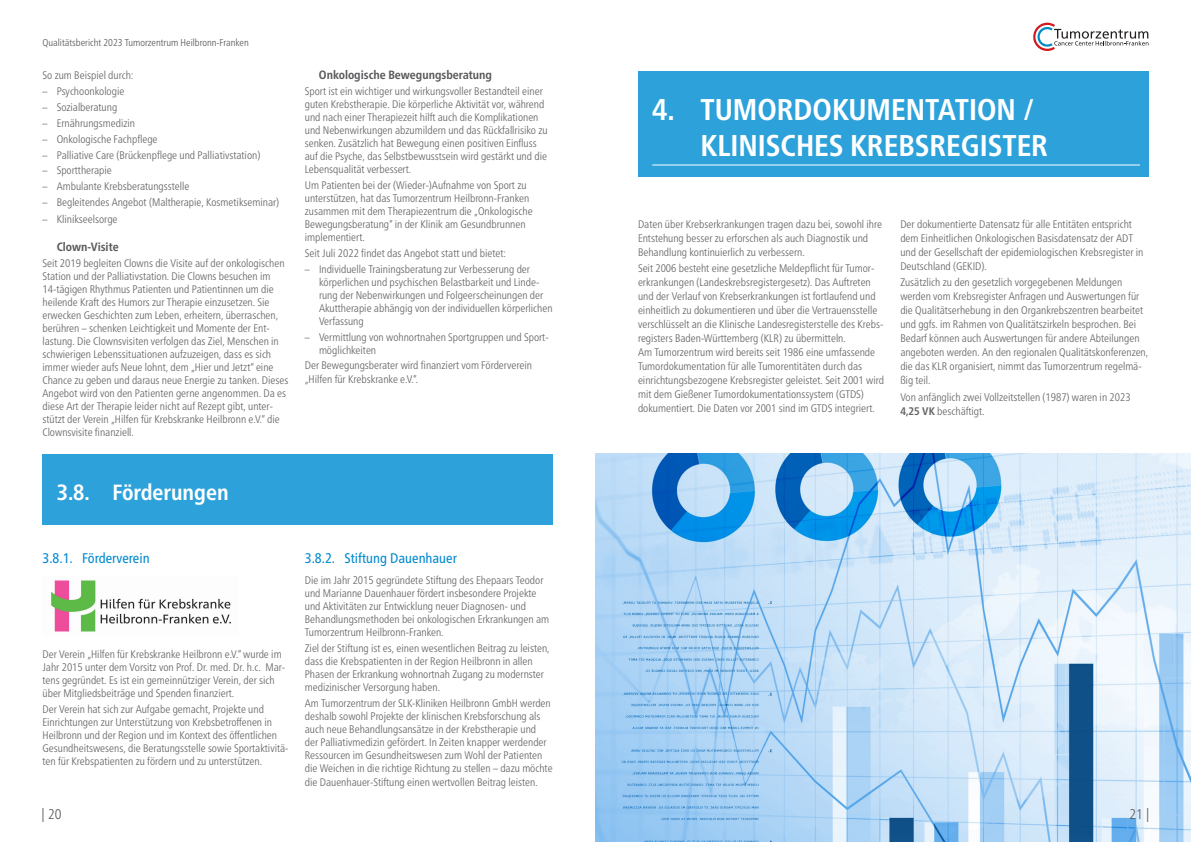
<style>
.page{position:relative;width:1191px;height:842px;background:#fff}
.page>*{position:absolute;margin:0;border:0;box-sizing:border-box;transform-origin:0 0}
.t1{font:700 condensed 30px/36px "Frutiger Neue LTW1 G";color:#fff}
.t2{font:700 condensed 22px "Frutiger Neue LTW1 G";color:#fff}
.t3{font:condensed 14px "Frutiger Neue LTW1 G";color:#0089cf}
.t4{font:300 condensed 14px "Frutiger Neue LTW1 G";color:#57585a}
.t5{font:700 condensed 12px "Frutiger Neue LTW1 G";color:#57585a}
.t6{font:300 condensed 11px/13px "Frutiger Neue LTW1 G";color:#636366}
.t7{font:300 condensed 10px "Frutiger Neue LTW1 G";color:#57585a}
.s1{font-weight:700}
</style>
<div class="page">
<img style="left:51px;top:580px;width:180px;height:52px">
<div style="left:43px;top:454px;width:510px;height:70px;background:#2ca1da"></div>
<div style="left:638px;top:71px;width:510px;height:105px;background:#2ca1da"></div>
<hr style="left:652px;top:165px;width:488px;height:1px;background:#fff">
<img style="left:595px;top:454px;width:596px;height:388px">
<svg style="left:1033px;top:23px;width:115px;height:28px"></svg>
<p class="t7" style="left:43px;top:35px;width:208px">Qualitätsbericht 2023 Tumorzentrum Heilbronn-Franken</p>
<p class="t6" style="left:43px;top:68px;width:92px">So zum Beispiel durch:</p>
<p class="t6" style="left:43px;top:84px;width:83px">– Psychoonkologie</p>
<p class="t6" style="left:43px;top:100px;width:76px">– Sozialberatung</p>
<p class="t6" style="left:43px;top:116px;width:94px">– Ernährungsmedizin</p>
<p class="t6" style="left:43px;top:132px;width:117px">– Onkologische Fachpflege</p>
<p class="t6" style="left:43px;top:147px;width:219px">– Palliative Care (Brückenpflege und Palliativstation)</p>
<p class="t6" style="left:43px;top:163px;width:71px">– Sporttherapie</p>
<p class="t6" style="left:43px;top:179px;width:148px">– Ambulante Krebsberatungsstelle</p>
<p class="t6" style="left:43px;top:195px;width:238px">– Begleitendes Angebot (Maltherapie, Kosmetikseminar)</p>
<p class="t6" style="left:43px;top:212px;width:77px">– Klinikseelsorge</p>
<p class="t5" style="left:57px;top:238px;width:64px">Clown-Visite</p>
<p class="t6" style="left:43px;top:256px;width:247px">Seit 2019 begleiten Clowns die Visite auf der onkologischen Station und der Palliativstation. Die Clowns besuchen im 14-tägigen Rhythmus Patienten und Patientinnen um die heilende Kraft des Humors zur Therapie einzusetzen. Sie erwecken Geschichten zum Leben, erheitern, überraschen, berühren – schenken Leichtigkeit und Momente der Ent&shy;lastung. Die Clownsvisiten verfolgen das Ziel, Menschen in schwierigen Lebenssituationen aufzuzeigen, dass es sich immer wieder aufs Neue lohnt, dem „Hier und Jetzt“ eine Chance zu geben und daraus neue Energie zu tanken. Dieses Angebot wird von den Patienten gerne angenommen. Da es diese Art der Therapie leider nicht auf Rezept gibt, unter&shy;stützt der Verein „Hilfen für Krebskranke Heilbronn e.V.“ die Clownsvisite finanziell.</p>
<p class="t5" style="left:319px;top:66px;width:175px">Onkologische Bewegungsberatung</p>
<p class="t6" style="left:305px;top:84px;width:244px">Sport ist ein wichtiger und wirkungsvoller Bestandteil einer guten Krebstherapie. Die körperliche Aktivität vor, während und nach einer Therapiezeit hilft auch die Komplikationen und Nebenwirkungen abzumildern und das Rückfallrisiko zu senken. Zusätzlich hat Bewegung einen positiven Einfluss auf die Psyche, das Selbstbewusstsein wird gestärkt und die Lebensqualität verbessert.</p>
<p class="t6" style="left:305px;top:178px;width:229px">Um Patienten bei der (Wieder-)Aufnahme von Sport zu unterstützen, hat das Tumorzentrum Heilbronn-Franken zusammen mit dem Therapiezentrum die „Onkologische Bewegungsberatung“ in der Klinik am Gesundbrunnen implementiert.</p>
<p class="t6" style="left:305px;top:246px;width:203px">Seit Juli 2022 findet das Angebot statt und bietet:</p>
<p class="t6" style="left:319px;top:262px;width:235px;text-indent:-14px">– Individuelle Trainingsberatung zur Verbesserung der körperlichen und psychischen Belastbarkeit und Linde&shy;rung der Nebenwirkungen und Folgeerscheinungen der Akuttherapie abhängig von der individuellen körperlichen Verfassung</p>
<p class="t6" style="left:319px;top:329px;width:231px;text-indent:-14px">– Vermittlung von wohnortnahen Sportgruppen und Sport&shy;möglichkeiten</p>
<p class="t6" style="left:305px;top:358px;width:228px;line-height:14px">Der Bewegungsberater wird finanziert vom Förderverein „Hilfen für Krebskranke e.V.“.</p>
<h2 class="t2" style="left:57px;top:476px;width:173px">3.8. Förderungen</h2>
<p class="t3" style="left:43px;top:548px;width:109px">3.8.1. Förderverein</p>
<p class="t6" style="left:43px;top:647px;width:244px">Der Verein „Hilfen für Krebskranke Heilbronn e.V.“ wurde im Jahr 2015 unter dem Vorsitz von Prof. Dr. med. Dr. h.c. Mar&shy;tens gegründet. Es ist ein gemeinnütziger Verein, der sich über Mitgliedsbeiträge und Spenden finanziert.</p>
<p class="t6" style="left:43px;top:702px;width:247px">Der Verein hat sich zur Aufgabe gemacht, Projekte und Einrichtungen zur Unterstützung von Krebsbetroffenen in Heilbronn und der Region und im Kontext des öffentlichen Gesundheitswesens, die Beratungsstelle sowie Sportaktivitä&shy;ten für Krebspatienten zu fördern und zu unterstützen.</p>
<p class="t3" style="left:305px;top:548px;width:154px">3.8.2. Stiftung Dauenhauer</p>
<p class="t6" style="left:305px;top:573px;width:246px">Die im Jahr 2015 gegründete Stiftung des Ehepaars Teodor und Marianne Dauenhauer fördert insbesondere Projekte und Aktivitäten zur Entwicklung neuer Diagnosen- und Behandlungsmethoden bei onkologischen Erkrankungen am Tumorzentrum Heilbronn-Franken.</p>
<p class="t6" style="left:305px;top:641px;width:246px">Ziel der Stiftung ist es, einen wesentlichen Beitrag zu leisten, dass die Krebspatienten in der Region Heilbronn in allen Phasen der Erkrankung wohnortnah Zugang zu modernster medizinischer Versorgung haben.</p>
<p class="t6" style="left:305px;top:696px;width:249px">Am Tumorzentrum der SLK-Kliniken Heilbronn GmbH werden deshalb sowohl Projekte der klinischen Krebsforschung als auch neue Behandlungsansätze in der Krebstherapie und<br>der Palliativmedizin gefördert. In Zeiten knapper werdender Ressourcen im Gesundheitswesen zum Wohl der Patienten die Weichen in die richtige Richtung zu stellen – dazu möchte</p>
<p class="t6" style="left:305px;top:775px;width:234px">die Dauenhauer-Stiftung einen wertvollen Beitrag leisten.</p>
<h1 class="t1" style="left:700px;top:89px;width:349px;text-indent:-48px">4. TUMORDOKUMENTATION /<br>KLINISCHES KREBSREGISTER</h1>
<p class="t6" style="left:638px;top:216px;width:245px;line-height:14px">Daten über Krebserkrankungen tragen dazu bei, sowohl ihre<br>Entstehung besser zu erforschen als auch Diagnostik und<br>Behandlung kontinuierlich zu verbessern.</p>
<p class="t6" style="left:638px;top:261px;width:247px;line-height:14px">Seit 2006 besteht eine gesetzliche Meldepflicht für Tumor&shy;erkrankungen (Landeskrebsregistergesetz). Das Auftreten und der Verlauf von Krebserkrankungen ist fortlaufend und einheitlich zu dokumentieren und über die Vertrauensstelle verschlüsselt an die Klinische Landesregisterstelle des Krebs&shy;registers Baden-Württemberg (KLR) zu übermitteln.<br>Am Tumorzentrum wird bereits seit 1986 eine umfassende Tumordokumentation für alle Tumorentitäten durch das einrichtungsbezogene Krebsregister geleistet. Seit 2001 wird mit dem Gießener Tumordokumentationssystem (GTDS) dokumentiert. Die Daten vor 2001 sind im GTDS integriert.</p>
<p class="t6" style="left:900px;top:216px;width:244px;line-height:14px">Der dokumentierte Datensatz für alle Entitäten entspricht dem Einheitlichen Onkologischen Basisdatensatz der ADT und der Gesellschaft der epidemiologischen Krebsregister in Deutschland (GEKID).</p>
<p class="t6" style="left:900px;top:275px;width:249px;line-height:14px">Zusätzlich zu den gesetzlich vorgegebenen Meldungen werden vom Krebsregister Anfragen und Auswertungen für die Qualitätserhebung in den Organkrebszentren bearbeitet und ggfs. im Rahmen von Qualitätszirkeln besprochen. Bei Bedarf können auch Auswertungen für andere Abteilungen angeboten werden. An den regionalen Qualitätskonferenzen, die das KLR organisiert, nimmt das Tumorzentrum regelmä&shy;ßig teil.</p>
<p class="t6" style="left:900px;top:390px;width:232px;line-height:14px">Von anfänglich zwei Vollzeitstellen (1987) waren in 2023<br><span class="s1">4,25 VK</span> beschäftigt.</p>
<p class="t4" style="left:41px;top:804px;width:22px">| 20</p>
<p class="t4" style="left:1129px;top:804px;width:22px">21 |</p>
</div>
